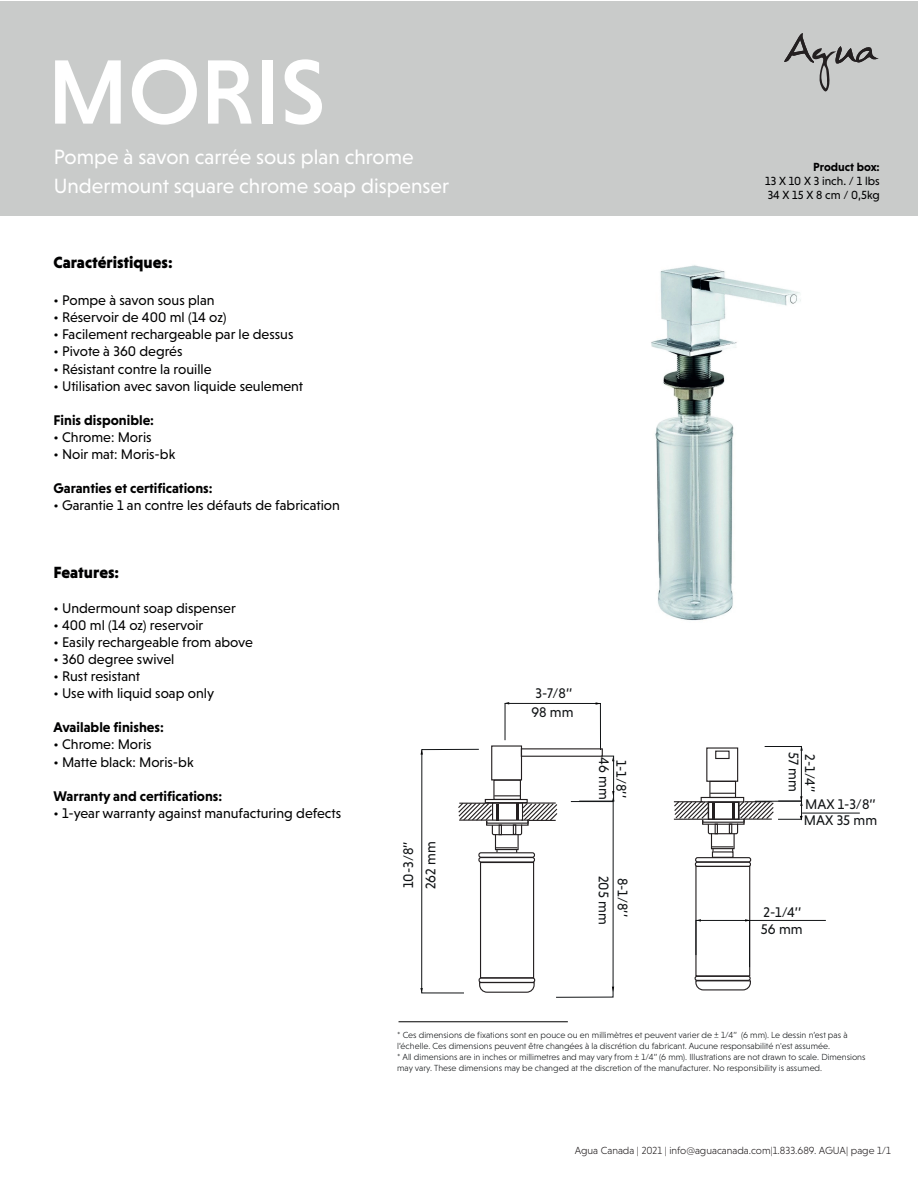
<style>
.page{position:relative;width:918px;height:1188px;background:#fff}
.page>*{position:absolute;margin:0;border:0;box-sizing:border-box;transform-origin:0 0}
.t1{font:500 93px "Niveau Grotesk";color:#fff}
.t2{font:21px/29.4px "Niveau Grotesk";color:#fff}
.t3{font:900 16.5px "Niveau Grotesk";color:#000001}
.t4{font:14.25px "Niveau Grotesk";color:#000001}
.t5{font:14.25px/18.9px "Niveau Grotesk";color:#111416}
.t6{font:700 14.25px "Niveau Grotesk";color:#000001}
.t7{font:12px/14.4px "Niveau Grotesk";color:#000001}
.t8{font:700 12px "Niveau Grotesk";color:#000001}
.t9{font:300 10.5px "Niveau Grotesk";color:#231f20}
.t10{font:300 9px/10.8px "Niveau Grotesk";color:#111416}
</style>
<div class="page">
<div style="left:0;top:1px;width:918px;height:214px;background:#c9cbca"></div>
<svg style="left:784px;top:33px;width:95px;height:59px"></svg>
<img style="left:651px;top:265px;width:150px;height:356px">
<hr style="left:399px;top:1022px;width:169px;height:1px;background:#000001">
<div style="left:695px;top:857px;width:56px;height:5px;border:1px solid #231f20;border-radius:2px"></div>
<div style="left:695px;top:862px;width:56px;height:5px;border:1px solid #231f20;border-radius:2px"></div>
<div style="left:695px;top:866px;width:55px;height:111px;border:1px solid #231f20"></div>
<div style="left:695px;top:976px;width:56px;height:5px;border:1px solid #231f20;border-radius:2px"></div>
<svg style="left:695px;top:980px;width:56px;height:11px"></svg>
<hr style="left:802px;top:813px;width:58px;height:1px;background:#111416">
<svg style="left:696px;top:919px;width:54px;height:49px"></svg>
<hr style="left:750px;top:920px;width:76px;height:1px;background:#111416">
<svg style="left:420px;top:702px;width:194px;height:296px"></svg>
<div style="left:485px;top:799px;width:43px;height:4px;border:1px solid #231f20"></div>
<div style="left:491px;top:745px;width:31px;height:36px;border:1px solid #231f20"></div>
<div style="left:521px;top:748px;width:82px;height:9px;border:1px solid #231f20"></div>
<svg style="left:673px;top:746px;width:130px;height:106px"></svg>
<h1 class="t1" style="left:47px;top:39px;width:280px">MORIS</h1>
<h2 class="t2" style="left:54px;top:142px;width:397px">Pompe à savon carrée sous plan chrome<br>Undermount square chrome soap dispenser</h2>
<p class="t3" style="left:53px;top:253px;width:121px">Caractéristiques:</p>
<p class="t4" style="left:53px;top:292px;width:163px">• Pompe à savon sous plan</p>
<p class="t4" style="left:53px;top:309px;width:175px">• Réservoir de 400 ml (14 oz)</p>
<p class="t4" style="left:53px;top:326px;width:242px">• Facilement rechargeable par le dessus</p>
<p class="t4" style="left:53px;top:344px;width:131px">• Pivote à 360 degrés</p>
<p class="t4" style="left:53px;top:361px;width:160px">• Résistant contre la rouille</p>
<p class="t4" style="left:53px;top:378px;width:251px">• Utilisation avec savon liquide seulement</p>
<p class="t6" style="left:53px;top:412px;width:102px">Finis disponible:</p>
<p class="t4" style="left:53px;top:429px;width:100px">• Chrome: Moris</p>
<p class="t4" style="left:53px;top:446px;width:123px">• Noir mat: Moris-bk</p>
<p class="t6" style="left:53px;top:480px;width:161px">Garanties et certifications:</p>
<p class="t4" style="left:53px;top:497px;width:288px">• Garantie 1 an contre les défauts de fabrication</p>
<p class="t3" style="left:53px;top:563px;width:67px">Features:</p>
<p class="t4" style="left:53px;top:600px;width:184px">• Undermount soap dispenser</p>
<p class="t4" style="left:53px;top:617px;width:151px">• 400 ml (14 oz) reservoir</p>
<p class="t4" style="left:53px;top:634px;width:201px">• Easily rechargeable from above</p>
<p class="t4" style="left:53px;top:651px;width:122px">• 360 degree swivel</p>
<p class="t4" style="left:53px;top:668px;width:88px">• Rust resistant</p>
<p class="t4" style="left:53px;top:685px;width:162px">• Use with liquid soap only</p>
<p class="t6" style="left:53px;top:719px;width:112px">Available finishes:</p>
<p class="t4" style="left:53px;top:737px;width:100px">• Chrome: Moris</p>
<p class="t4" style="left:53px;top:754px;width:142px">• Matte black: Moris-bk</p>
<p class="t6" style="left:53px;top:788px;width:170px">Warranty and certifications:</p>
<p class="t4" style="left:53px;top:805px;width:289px">• 1-year warranty against manufacturing defects</p>
<p class="t5" style="left:397px;top:889px;width:49px;line-height:22px;rotate:-90deg">10-3/8’’<br>262 mm</p>
<p class="t5" style="left:531px;top:684px;width:44px">3-7/8’’<br>98 mm</p>
<p class="t5" style="left:614px;top:757px;width:44px;rotate:90deg">46 mm</p>
<p class="t5" style="left:631px;top:760px;width:39px;rotate:90deg">1-1/8’’</p>
<p class="t5" style="left:613px;top:876px;width:50px;rotate:90deg">205 mm</p>
<p class="t5" style="left:632px;top:878px;width:40px;rotate:90deg">8-1/8’’</p>
<p class="t8" style="left:813px;top:160px;width:68px">Product box:</p>
<p class="t7" style="left:765px;top:174px;width:116px">13 X 10 X 3 inch. / 1 lbs<br>34 X 15 X 8 cm / 0,5kg</p>
<p class="t5" style="left:803px;top:752px;width:41px;rotate:90deg">57 mm</p>
<p class="t5" style="left:820px;top:754px;width:39px;rotate:90deg">2-1/4’’</p>
<p class="t5" style="left:804px;top:797px;width:75px;line-height:15.3px">MAX 1-3/8’’<br>MAX 35 mm</p>
<p class="t5" style="left:761px;top:904px;width:43px;line-height:17px">2-1/4’’<br>56 mm</p>
<p class="t10" style="left:397px;top:1030px;width:470px">* Ces dimensions de fixations sont en pouce ou en millimètres et peuvent varier de ± 1/4’’ (6 mm). Le dessin n’est pas à l’échelle. Ces dimensions peuvent être changées à la discrétion du fabricant. Aucune responsabilité n'est assumée.<br>* All dimensions are in inches or millimetres and may vary from ± 1/4’’ (6 mm). Illustrations are not drawn to scale. Dimensions may vary. These dimensions may be changed at the discretion of the manufacturer. No responsibility is assumed.</p>
<p class="t9" style="left:575px;top:1144px;width:317px">Agua Canada | 2021 | info@aguacanada.com|1.833.689. AGUA| page 1/1</p>
</div>
